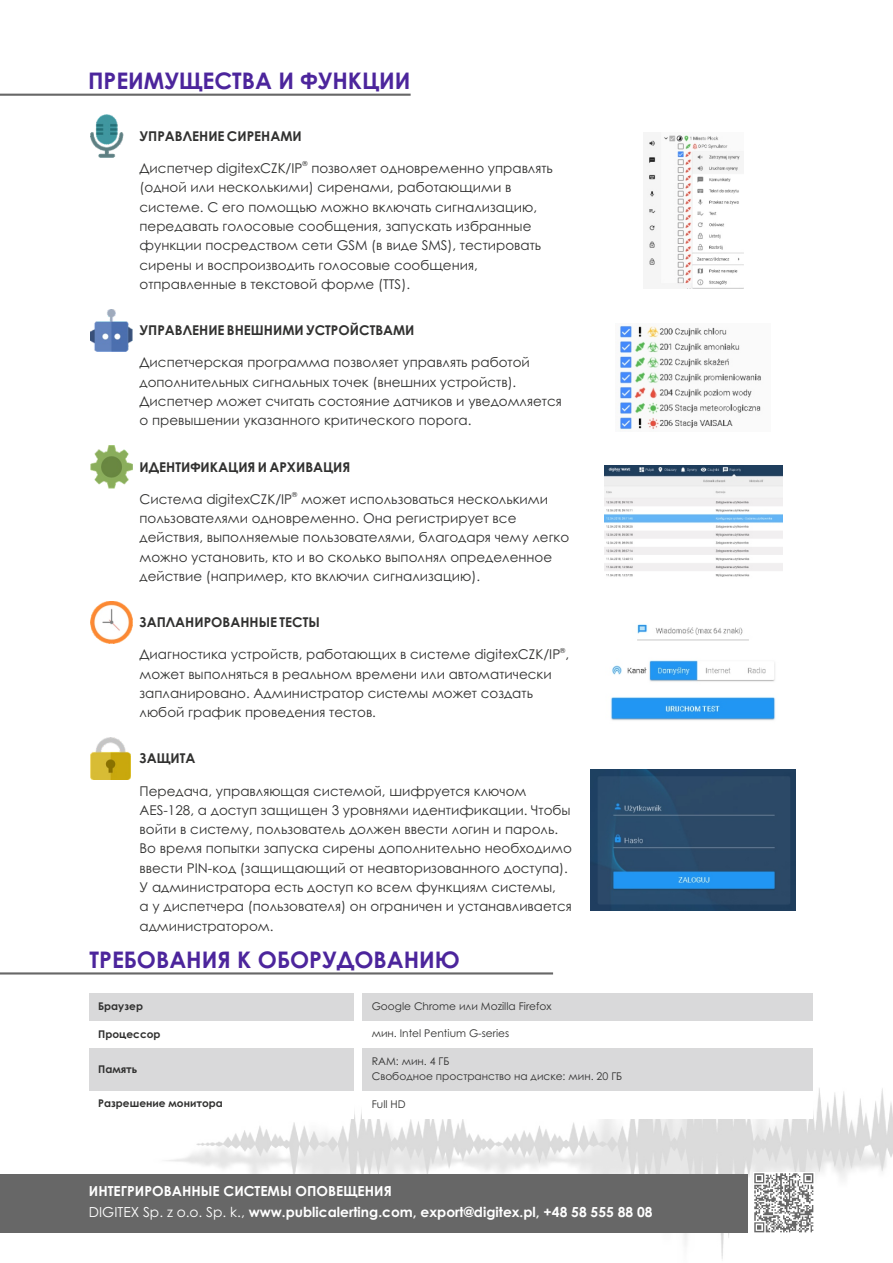
<style>
.page{position:relative;width:893px;height:1263px;background:#fff}
.page>*{position:absolute;margin:0;border:0;box-sizing:border-box;transform-origin:0 0}
.t1{font:700 22.8px "Century Gothic";color:#4c259c}
.t2{font:700 13.8px/20.1px "Century Gothic";color:#fff}
.t3{font:13.5px/19.4px "Century Gothic";color:#313130}
.t4{font:700 13.5px "Century Gothic";color:#313130}
.t5{font:10.65px/15.1px "Century Gothic";color:#313130}
.t6{font:700 10.65px "Century Gothic";color:#313130}
.t7{font:6.75px "Century Gothic";color:#313130}
.s1{font-weight:400}
</style>
<div class="page">
<img style="left:123px;top:1010px;width:770px;height:249px">
<div style="left:0;top:1174px;width:748px;height:58px;background:#676767"></div>
<img style="left:753px;top:1172px;width:62px;height:61px">
<hr style="left:0;top:94px;width:411px;height:2px;background:#676767">
<img style="left:90px;top:115px;width:33px;height:42px">
<img style="left:647px;top:135px;width:96px;height:154px">
<img style="left:90px;top:309px;width:43px;height:43px">
<img style="left:619px;top:325px;width:142px;height:105px">
<img style="left:90px;top:446px;width:43px;height:42px">
<img style="left:605px;top:465px;width:177px;height:112px">
<img style="left:90px;top:601px;width:43px;height:43px">
<img style="left:611px;top:624px;width:164px;height:97px">
<img style="left:90px;top:737px;width:40px;height:43px">
<img style="left:591px;top:770px;width:204px;height:140px">
<hr style="left:0;top:972px;width:553px;height:2px;background:#676767">
<div style="left:363px;top:1020px;width:450px;height:28px;background:#fff"></div>
<div style="left:90px;top:1020px;width:264px;height:28px;background:#fff"></div>
<div style="left:363px;top:1091px;width:450px;height:27px;background:#fff"></div>
<div style="left:90px;top:1091px;width:264px;height:27px;background:#fff"></div>
<div style="left:363px;top:993px;width:450px;height:27px;background:#d9d9da"></div>
<div style="left:90px;top:993px;width:264px;height:27px;background:#d9d9da"></div>
<div style="left:363px;top:1048px;width:450px;height:43px;background:#d9d9da"></div>
<div style="left:90px;top:1048px;width:264px;height:43px;background:#d9d9da"></div>
<h1 class="t1" style="left:88px;top:72px;width:324px">ПРЕИМУЩЕСТВА И ФУНКЦИИ</h1>
<p class="t4" style="left:140px;top:131px;width:164px">УПРАВЛЕНИЕ СИРЕНАМИ</p>
<p class="t7" style="left:303px;top:161px;width:7px">®</p>
<p class="t3" style="left:140px;top:160px;width:415px">Диспетчер digitexCZK/IP позволяет одновременно управлять (одной или несколькими) сиренами, работающими в системе. С его помощью можно включать сигнализацию, передавать голосовые сообщения, запускать избранные функции посредством сети GSM (в виде SMS), тестировать сирены и воспроизводить голосовые сообщения, отправленные в текстовой форме (TTS).</p>
<p class="t4" style="left:140px;top:325px;width:277px">УПРАВЛЕНИЕ ВНЕШНИМИ УСТРОЙСТВАМИ</p>
<p class="t3" style="left:140px;top:354px;width:424px">Диспетчерская программа позволяет управлять работой дополнительных сигнальных точек (внешних устройств).<br>Диспетчер может считать состояние датчиков и уведомляется о превышении указанного критического порога.</p>
<p class="t4" style="left:140px;top:461px;width:212px">ИДЕНТИФИКАЦИЯ И АРХИВАЦИЯ</p>
<p class="t7" style="left:292px;top:492px;width:7px">®</p>
<p class="t3" style="left:140px;top:490px;width:431px">Система digitexCZK/IP может использоваться несколькими пользователями одновременно. Она регистрирует все действия, выполняемые пользователями, благодаря чему легко можно установить, кто и во сколько выполнял определенное действие (например, кто включил сигнализацию).</p>
<p class="t4" style="left:140px;top:617px;width:182px">ЗАПЛАНИРОВАННЫЕ ТЕСТЫ</p>
<p class="t7" style="left:560px;top:648px;width:7px">®</p>
<p class="t3" style="left:140px;top:646px;width:431px">Диагностика устройств, работающих в системе digitexCZK/IP , может выполняться в реальном времени или автоматически запланировано. Администратор системы может создать любой график проведения тестов.</p>
<p class="t4" style="left:140px;top:753px;width:57px">ЗАЩИТА</p>
<p class="t3" style="left:140px;top:782px;width:434px">Передача, управляющая системой, шифруется ключом AES-128, а доступ защищен 3 уровнями идентификации. Чтобы войти в систему, пользователь должен ввести логин и пароль.<br>Во время попытки запуска сирены дополнительно необходимо ввести PIN-код (защищающий от неавторизованного доступа).<br>У администратора есть доступ ко всем функциям системы,<br>а у диспетчера (пользователя) он ограничен и устанавливается администратором.</p>
<h1 class="t1" style="left:90px;top:951px;width:372px">ТРЕБОВАНИЯ К ОБОРУДОВАНИЮ</h1>
<p class="t6" style="left:98px;top:1002px;width:46px">Браузер</p>
<p class="t5" style="left:372px;top:999px;width:181px">Google Chrome или Mozilla Firefox</p>
<p class="t6" style="left:98px;top:1029px;width:64px">Процессор</p>
<p class="t5" style="left:372px;top:1027px;width:139px">мин. Intel Pentium G-series</p>
<p class="t6" style="left:98px;top:1064px;width:41px">Память</p>
<p class="t5" style="left:372px;top:1054px;width:252px">RAM: мин. 4 ГБ<br>Свободное пространство на диске: мин. 20 ГБ</p>
<p class="t6" style="left:98px;top:1099px;width:126px">Разрешение монитора</p>
<p class="t5" style="left:372px;top:1097px;width:35px">Full HD</p>
<p class="t2" style="left:89px;top:1182px;width:565px">ИНТЕГРИРОВАННЫЕ СИСТЕМЫ ОПОВЕЩЕНИЯ<br><span class="s1">DIGITEX Sp. z o.o. Sp. k.,</span> www.publicalerting.com, export@digitex.pl, +48 58 555 88 08</p>
</div>
